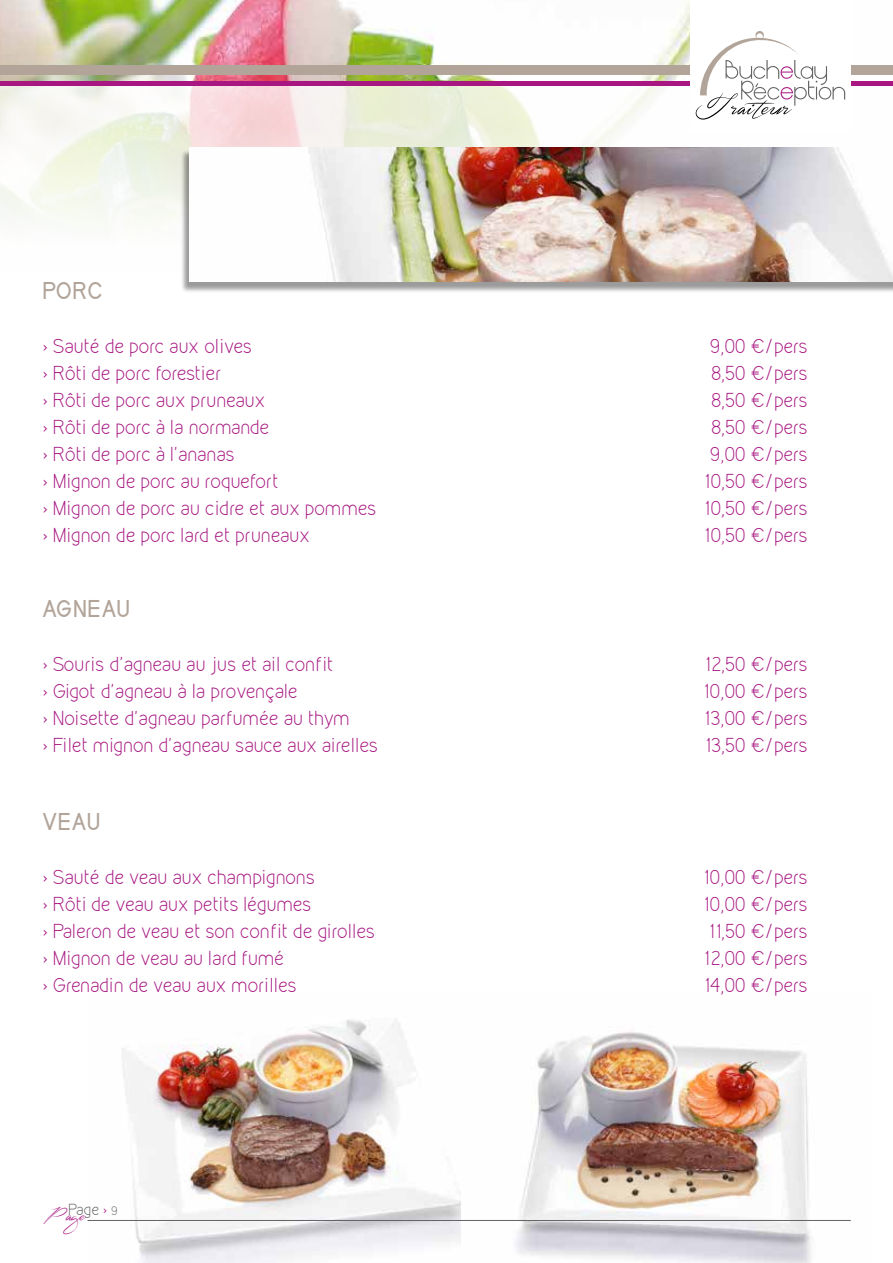
<style>
.page{position:relative;width:893px;height:1263px;background:#fff}
.page>*{position:absolute;margin:0;border:0;box-sizing:border-box;transform-origin:0 0}
.t1{font:700 21px "Kirvy";color:#b2a499}
.t2{font:300 18px "Kirvy";letter-spacing:-.01em;color:#a71681}
.t3{font:300 14.4px "Kirvy";color:#646363}
.t4{font:12px "Signarita Zhai";color:#a71681}
.s1{color:#a71681}
.s2{font-size:11.1px}
</style>
<div class="page">
<img style="left:0;top:0;width:690px;height:81px">
<svg style="left:0;top:85px;width:893px;height:139px"></svg>
<div style="left:0;top:65px;width:893px;height:10px;background:#b2a499"></div>
<hr style="left:0;top:81px;width:893px;height:4px;background:#a71681">
<div style="left:690px;top:0;width:161px;height:132px;background:#fff"></div>
<svg style="left:696px;top:31px;width:149px;height:89px"></svg>
<div style="left:180px;top:150px;width:713px;height:143px;background:#000;opacity:.4"></div>
<img style="left:189px;top:147px;width:704px;height:135px">
<img style="left:87px;top:1018px;width:374px;height:245px">
<img style="left:515px;top:1032px;width:336px;height:231px">
<hr style="left:88px;top:1220px;width:762px;height:1px;background:#646363">
<p class="t1" style="left:43px;top:276px;width:58px">PORC</p>
<p class="t2" style="left:43px;top:335px;width:211px">› Sauté de porc aux olives</p>
<p class="t2" style="left:710px;top:335px;width:99px">9,00 €/pers</p>
<p class="t2" style="left:43px;top:362px;width:180px">› Rôti de porc forestier</p>
<p class="t2" style="left:711px;top:362px;width:98px">8,50 €/pers</p>
<p class="t2" style="left:43px;top:389px;width:224px">› Rôti de porc aux pruneaux</p>
<p class="t2" style="left:711px;top:389px;width:98px">8,50 €/pers</p>
<p class="t2" style="left:43px;top:416px;width:228px">› Rôti de porc à la normande</p>
<p class="t2" style="left:711px;top:416px;width:98px">8,50 €/pers</p>
<p class="t2" style="left:43px;top:443px;width:194px">› Rôti de porc à l’ananas</p>
<p class="t2" style="left:710px;top:443px;width:99px">9,00 €/pers</p>
<p class="t2" style="left:43px;top:470px;width:237px">› Mignon de porc au roquefort</p>
<p class="t2" style="left:705px;top:470px;width:105px">10,50 €/pers</p>
<p class="t2" style="left:43px;top:497px;width:335px">› Mignon de porc au cidre et aux pommes</p>
<p class="t2" style="left:705px;top:497px;width:105px">10,50 €/pers</p>
<p class="t2" style="left:43px;top:524px;width:268px">› Mignon de porc lard et pruneaux</p>
<p class="t2" style="left:705px;top:524px;width:105px">10,50 €/pers</p>
<p class="t1" style="left:43px;top:594px;width:90px">AGNEAU</p>
<p class="t2" style="left:43px;top:653px;width:292px">› Souris d’agneau au jus et ail confit</p>
<p class="t2" style="left:705px;top:653px;width:104px">12,50 €/pers</p>
<p class="t2" style="left:43px;top:680px;width:256px">› Gigot d’agneau à la provençale</p>
<p class="t2" style="left:704px;top:680px;width:105px">10,00 €/pers</p>
<p class="t2" style="left:43px;top:707px;width:308px">› Noisette d’agneau parfumée au thym</p>
<p class="t2" style="left:705px;top:707px;width:105px">13,00 €/pers</p>
<p class="t2" style="left:43px;top:734px;width:337px">› Filet mignon d’agneau sauce aux airelles</p>
<p class="t2" style="left:705px;top:734px;width:104px">13,50 €/pers</p>
<p class="t1" style="left:43px;top:807px;width:57px">VEAU</p>
<p class="t2" style="left:43px;top:866px;width:274px">› Sauté de veau aux champignons</p>
<p class="t2" style="left:704px;top:866px;width:105px">10,00 €/pers</p>
<p class="t2" style="left:43px;top:893px;width:270px">› Rôti de veau aux petits légumes</p>
<p class="t2" style="left:704px;top:893px;width:105px">10,00 €/pers</p>
<p class="t2" style="left:43px;top:920px;width:334px">› Paleron de veau et son confit de girolles</p>
<p class="t2" style="left:709px;top:920px;width:100px">11,50 €/pers</p>
<p class="t2" style="left:43px;top:947px;width:243px">› Mignon de veau au lard fumé</p>
<p class="t2" style="left:704px;top:947px;width:105px">12,00 €/pers</p>
<p class="t2" style="left:43px;top:974px;width:255px">› Grenadin de veau aux morilles</p>
<p class="t2" style="left:704px;top:974px;width:105px">14,00 €/pers</p>
<p class="t3" style="left:68px;top:1200px;width:51px">Page <span class="s1">›</span> <span class="s2">9</span></p>
<p class="t4" style="left:43px;top:1213px;width:51px">Page</p>
</div>
